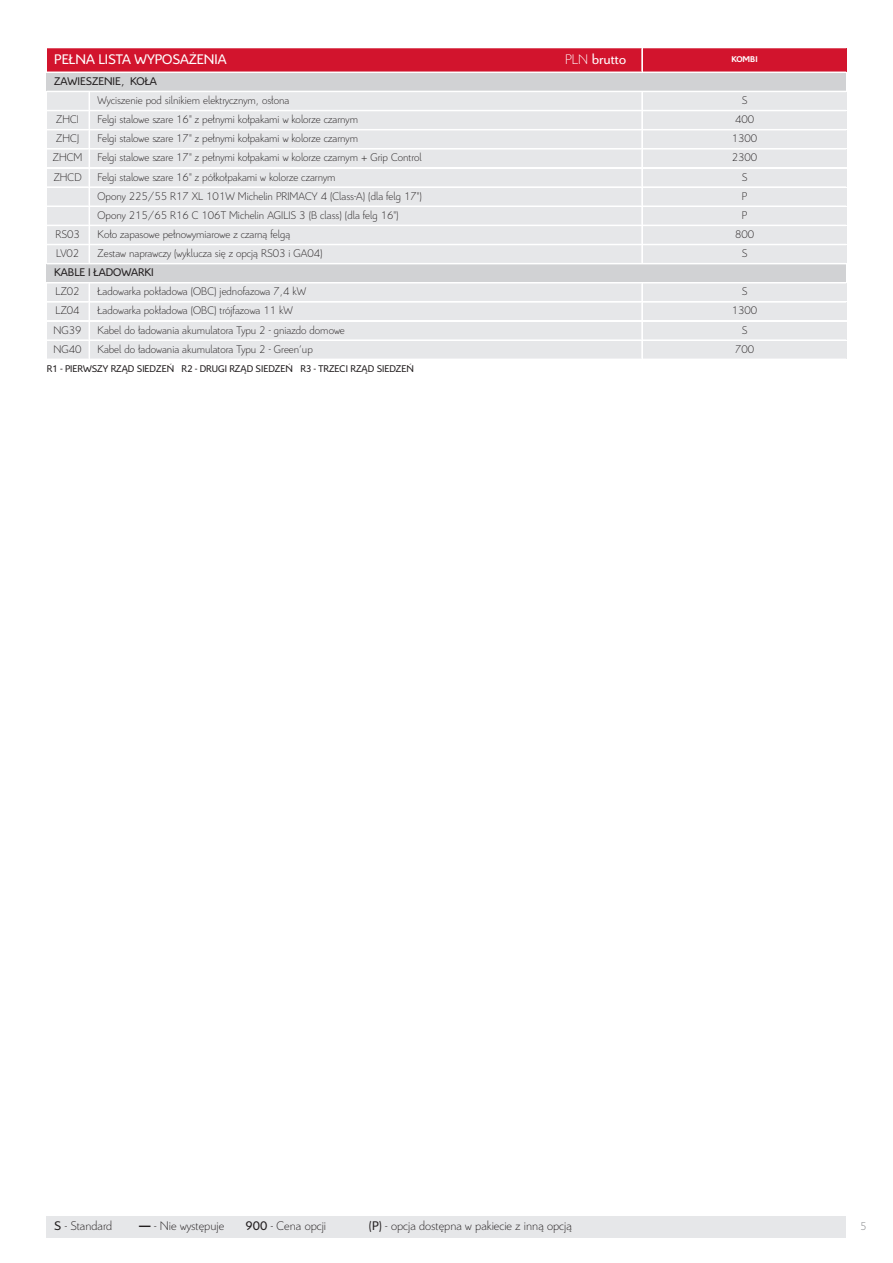
<style>
.page{position:relative;width:893px;height:1263px;background:#fff}
.page>*{position:absolute;margin:0;border:0;box-sizing:border-box;transform-origin:0 0}
.t1{font:15px "Citroen";color:#fff}
.t2{font:300 13.5px "Citroen";color:#231f20}
.t3{font:300 12px "Citroen";color:#231f20}
.t4{font:12px "Citroen";color:#231f20}
.t5{font:300 12px "Citroen";color:#76787b}
.t6{font:10.5px "Citroen";color:#231f20}
.t7{font:700 9px "Citroen";color:#fff}
.s1{font-weight:300}
.s2{font-weight:400}
.s3{font-weight:700}
</style>
<div class="page">
<div style="left:47px;top:48px;width:594px;height:24px;background:#d2142d"></div>
<div style="left:643px;top:48px;width:203px;height:24px;background:#d2142d"></div>
<div style="left:47px;top:73px;width:799px;height:18px;background:#d1d2d4"></div>
<div style="left:47px;top:92px;width:42px;height:18px;background:#e6e7e9"></div>
<div style="left:90px;top:92px;width:551px;height:18px;background:#e6e7e9"></div>
<div style="left:643px;top:92px;width:203px;height:18px;background:#e6e7e9"></div>
<div style="left:47px;top:111px;width:42px;height:18px;background:#e6e7e9"></div>
<div style="left:90px;top:111px;width:551px;height:18px;background:#e6e7e9"></div>
<div style="left:643px;top:111px;width:203px;height:18px;background:#e6e7e9"></div>
<div style="left:47px;top:130px;width:42px;height:18px;background:#e6e7e9"></div>
<div style="left:90px;top:130px;width:551px;height:18px;background:#e6e7e9"></div>
<div style="left:643px;top:130px;width:203px;height:18px;background:#e6e7e9"></div>
<div style="left:47px;top:150px;width:42px;height:17px;background:#e6e7e9"></div>
<div style="left:90px;top:150px;width:551px;height:17px;background:#e6e7e9"></div>
<div style="left:643px;top:150px;width:203px;height:17px;background:#e6e7e9"></div>
<div style="left:47px;top:169px;width:42px;height:17px;background:#e6e7e9"></div>
<div style="left:90px;top:169px;width:551px;height:17px;background:#e6e7e9"></div>
<div style="left:643px;top:169px;width:203px;height:17px;background:#e6e7e9"></div>
<div style="left:47px;top:188px;width:42px;height:17px;background:#e6e7e9"></div>
<div style="left:90px;top:188px;width:551px;height:17px;background:#e6e7e9"></div>
<div style="left:643px;top:188px;width:203px;height:17px;background:#e6e7e9"></div>
<div style="left:47px;top:207px;width:42px;height:18px;background:#e6e7e9"></div>
<div style="left:90px;top:207px;width:551px;height:18px;background:#e6e7e9"></div>
<div style="left:643px;top:207px;width:203px;height:18px;background:#e6e7e9"></div>
<div style="left:47px;top:226px;width:42px;height:18px;background:#e6e7e9"></div>
<div style="left:90px;top:226px;width:551px;height:18px;background:#e6e7e9"></div>
<div style="left:643px;top:226px;width:203px;height:18px;background:#e6e7e9"></div>
<div style="left:47px;top:245px;width:42px;height:18px;background:#e6e7e9"></div>
<div style="left:90px;top:245px;width:551px;height:18px;background:#e6e7e9"></div>
<div style="left:643px;top:245px;width:203px;height:18px;background:#e6e7e9"></div>
<div style="left:47px;top:264px;width:799px;height:18px;background:#d1d2d4"></div>
<div style="left:47px;top:284px;width:42px;height:17px;background:#e6e7e9"></div>
<div style="left:90px;top:284px;width:551px;height:17px;background:#e6e7e9"></div>
<div style="left:643px;top:284px;width:203px;height:17px;background:#e6e7e9"></div>
<div style="left:47px;top:303px;width:42px;height:17px;background:#e6e7e9"></div>
<div style="left:90px;top:303px;width:551px;height:17px;background:#e6e7e9"></div>
<div style="left:643px;top:303px;width:203px;height:17px;background:#e6e7e9"></div>
<div style="left:47px;top:322px;width:42px;height:17px;background:#e6e7e9"></div>
<div style="left:90px;top:322px;width:551px;height:17px;background:#e6e7e9"></div>
<div style="left:643px;top:322px;width:203px;height:17px;background:#e6e7e9"></div>
<div style="left:47px;top:341px;width:42px;height:18px;background:#e6e7e9"></div>
<div style="left:90px;top:341px;width:551px;height:18px;background:#e6e7e9"></div>
<div style="left:643px;top:341px;width:203px;height:18px;background:#e6e7e9"></div>
<div style="left:47px;top:1216px;width:799px;height:21px;background:#e6e7e9"></div>
<p class="t1" style="left:54px;top:53px;width:174px">PEŁNA LISTA WYPOSAŻENIA</p>
<p class="t1" style="left:565px;top:53px;width:62px"><span class="s1">PLN</span> brutto</p>
<p class="t7" style="left:731px;top:54px;width:28px">KOMBI</p>
<p class="t4" style="left:54px;top:76px;width:104px">ZAWIESZENIE, KOŁA</p>
<p class="t3" style="left:98px;top:96px;width:193px">Wyciszenie pod silnikiem elektrycznym, osłona</p>
<p class="t3" style="left:742px;top:96px;width:7px">S</p>
<p class="t3" style="left:56px;top:115px;width:24px">ZHCI</p>
<p class="t3" style="left:98px;top:115px;width:262px">Felgi stalowe szare 16" z pełnymi kołpakami w kolorze czarnym</p>
<p class="t3" style="left:735px;top:115px;width:21px">400</p>
<p class="t3" style="left:56px;top:134px;width:24px">ZHCJ</p>
<p class="t3" style="left:98px;top:134px;width:262px">Felgi stalowe szare 17" z pełnymi kołpakami w kolorze czarnym</p>
<p class="t3" style="left:732px;top:134px;width:27px">1300</p>
<p class="t3" style="left:53px;top:153px;width:31px">ZHCM</p>
<p class="t3" style="left:98px;top:153px;width:326px">Felgi stalowe szare 17" z pełnymi kołpakami w kolorze czarnym + Grip Control</p>
<p class="t3" style="left:732px;top:153px;width:27px">2300</p>
<p class="t3" style="left:54px;top:172px;width:29px">ZHCD</p>
<p class="t3" style="left:98px;top:172px;width:240px">Felgi stalowe szare 16" z półkołpakami w kolorze czarnym</p>
<p class="t3" style="left:742px;top:172px;width:7px">S</p>
<p class="t3" style="left:98px;top:191px;width:326px">Opony 225/55 R17 XL 101W Michelin PRIMACY 4 (Class-A) (dla felg 17")</p>
<p class="t3" style="left:742px;top:191px;width:7px">P</p>
<p class="t3" style="left:98px;top:210px;width:303px">Opony 215/65 R16 C 106T Michelin AGILIS 3 (B class) (dla felg 16")</p>
<p class="t3" style="left:742px;top:210px;width:7px">P</p>
<p class="t3" style="left:55px;top:230px;width:26px">RS03</p>
<p class="t3" style="left:98px;top:230px;width:194px">Koło zapasowe pełnowymiarowe z czarną felgą</p>
<p class="t3" style="left:735px;top:230px;width:21px">800</p>
<p class="t3" style="left:56px;top:249px;width:25px">LV02</p>
<p class="t3" style="left:98px;top:249px;width:227px">Zestaw naprawczy (wyklucza się z opcją RS03 i GA04)</p>
<p class="t3" style="left:742px;top:249px;width:7px">S</p>
<p class="t4" style="left:54px;top:268px;width:101px">KABLE I ŁADOWARKI</p>
<p class="t3" style="left:56px;top:287px;width:26px">LZ02</p>
<p class="t3" style="left:98px;top:287px;width:210px">Ładowarka pokładowa (OBC) jednofazowa 7,4 kW</p>
<p class="t3" style="left:742px;top:287px;width:7px">S</p>
<p class="t3" style="left:56px;top:306px;width:26px">LZ04</p>
<p class="t3" style="left:98px;top:306px;width:197px">Ładowarka pokładowa (OBC) trójfazowa 11 kW</p>
<p class="t3" style="left:732px;top:306px;width:27px">1300</p>
<p class="t3" style="left:54px;top:325px;width:30px">NG39</p>
<p class="t3" style="left:98px;top:325px;width:249px">Kabel do ładowania akumulatora Typu 2 - gniazdo domowe</p>
<p class="t3" style="left:742px;top:325px;width:7px">S</p>
<p class="t3" style="left:54px;top:344px;width:30px">NG40</p>
<p class="t3" style="left:98px;top:344px;width:217px">Kabel do ładowania akumulatora Typu 2 - Green'up</p>
<p class="t3" style="left:735px;top:344px;width:21px">700</p>
<p class="t6" style="left:47px;top:365px;width:369px">R1 - PIERWSZY RZĄD SIEDZEŃ R2 - DRUGI RZĄD SIEDZEŃ R3 - TRZECI RZĄD SIEDZEŃ</p>
<p class="t2" style="left:54px;top:1221px;width:60px"><span class="s2">S</span> - Standard</p>
<p class="t2" style="left:139px;top:1221px;width:86px"><span class="s3">—</span> - Nie występuje</p>
<p class="t2" style="left:246px;top:1221px;width:82px"><span class="s2">900</span> - Cena opcji</p>
<p class="t2" style="left:369px;top:1221px;width:204px"><span class="s2">(P)</span> - opcja dostępna w pakiecie z inną opcją</p>
<p class="t5" style="left:860px;top:1221px;width:8px">5</p>
</div>
